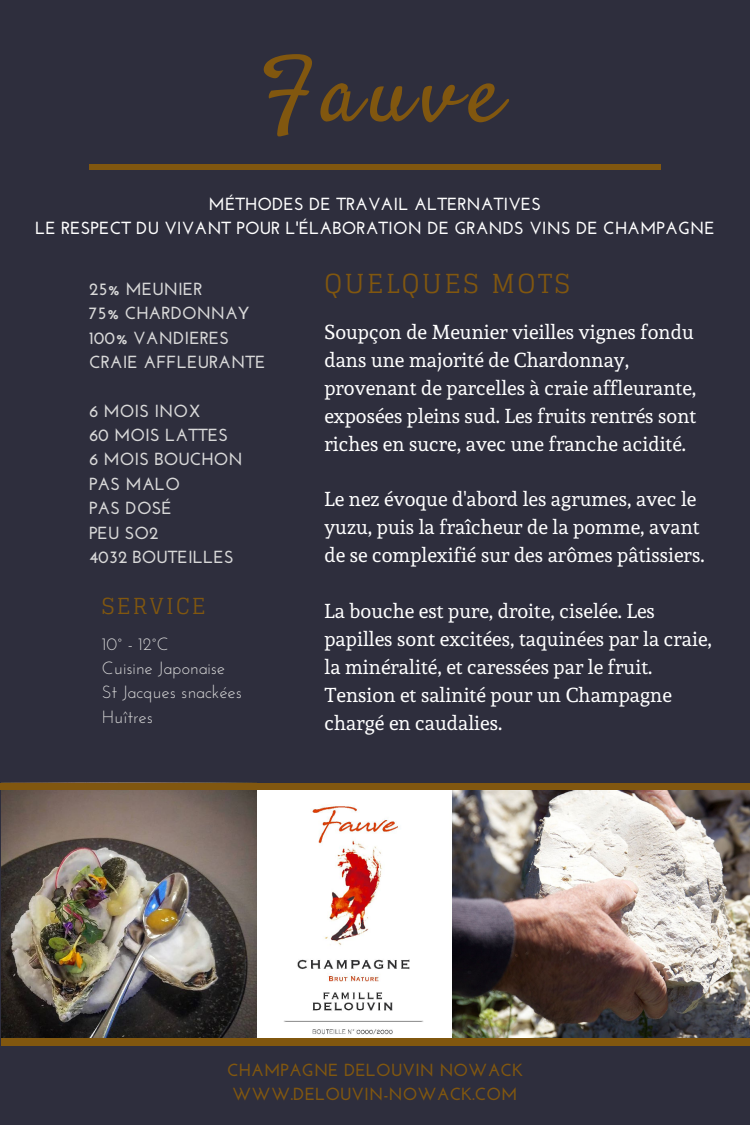
<style>
.page{position:relative;width:750px;height:1125px;background:#2e2e3d}
.page>*{position:absolute;margin:0;border:0;box-sizing:border-box;transform-origin:0 0}
.t1{font:90px "Satisfy";letter-spacing:.1em;color:#81570f}
.t2{font:26.25px "Glegoo";letter-spacing:.1em;color:#81570f}
.t3{font:22.12px "Glegoo";letter-spacing:.1em;color:#81570f}
.t4{font:20px/27.9px "Andada";color:#fff}
.t5{font:17.62px/24.4px "Josefin Sans";color:#d9d9d9}
.t6{font:700 17.5px/24.4px "Josefin Sans";color:#d9d9d9}
.t7{font:700 17.5px/24.4px "Josefin Sans";color:#fff;text-align:center}
.t8{font:700 17.5px/24.4px "Josefin Sans";color:#81570f}
</style>
<div class="page">
<div style="left:89px;top:165px;width:572px;height:5px;background:#81570f"></div>
<img style="left:255px;top:790px;width:495px;height:249px">
<img style="left:2px;top:782px;width:255px;height:256px">
<div style="left:0;top:783px;width:750px;height:7px;background:#81570f"></div>
<div style="left:2px;top:1039px;width:748px;height:6px;background:#81570f"></div>
<h1 class="t1" style="left:260px;top:36px;width:244px">Fauve</h1>
<p class="t7" style="left:35px;top:194px;width:681px">MÉTHODES DE TRAVAIL ALTERNATIVES<br>LE RESPECT DU VIVANT POUR L'ÉLABORATION DE GRANDS VINS DE CHAMPAGNE</p>
<p class="t6" style="left:89px;top:278px;width:178px">25% MEUNIER<br>75% CHARDONNAY<br>100% VANDIERES<br>CRAIE AFFLEURANTE</p>
<p class="t6" style="left:89px;top:400px;width:155px">6 MOIS INOX<br>60 MOIS LATTES<br>6 MOIS BOUCHON<br>PAS MALO<br>PAS DOSÉ<br>PEU SO2<br>4032 BOUTEILLES</p>
<p class="t3" style="left:102px;top:593px;width:105px">SERVICE</p>
<p class="t5" style="left:102px;top:633px;width:142px">10° - 12°C<br>Cuisine Japonaise<br>St Jacques snackées<br>Huîtres</p>
<h2 class="t2" style="left:324px;top:269px;width:247px">QUELQUES MOTS</h2>
<p class="t4" style="left:324px;top:318px;width:373px">Soupçon de Meunier vieilles vignes fondu dans une majorité de Chardonnay, provenant de parcelles à craie affleurante, exposées pleins sud. Les fruits rentrés sont riches en sucre, avec une franche acidité.</p>
<p class="t4" style="left:324px;top:485px;width:382px">Le nez évoque d'abord les agrumes, avec le yuzu, puis la fraîcheur de la pomme, avant de se complexifié sur des arômes pâtissiers.</p>
<p class="t4" style="left:324px;top:597px;width:389px">La bouche est pure, droite, ciselée. Les papilles sont excitées, taquinées par la craie, la minéralité, et caressées par le fruit.<br>Tension et salinité pour un Champagne chargé en caudalies.</p>
<p class="t8" style="left:227px;top:1059px;width:297px">CHAMPAGNE DELOUVIN NOWACK<br>WWW.DELOUVIN-NOWACK.COM</p>
</div>
